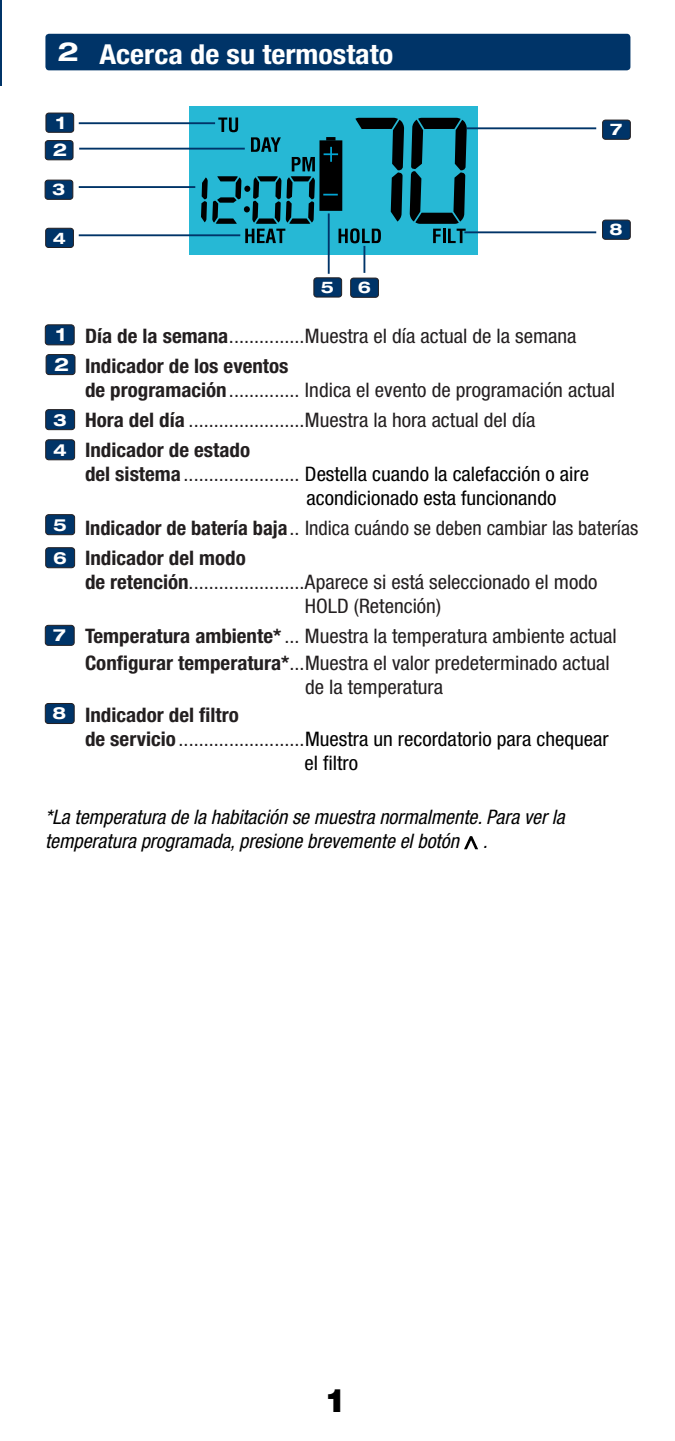
<style>
.page{position:relative;width:675px;height:1441px;background:#fff}
.page>*{position:absolute;margin:0;border:0;box-sizing:border-box;transform-origin:0 0}
.t1{font:900 32.5px "Helvetica Neue LT Std";color:#000}
.t2{font:700 condensed 27.5px "Helvetica Neue LT Std";color:#fff;scale:1.1 1}
.t3{font:condensed 20px/30px "Helvetica Neue LT Std";color:#231f20;scale:1.05 1}
.t4{font:condensed 20px/24px "Helvetica Neue LT Std";color:#000;scale:1.05 1}
.t5{font:italic condensed 20px/24px "Helvetica Neue LT Std";color:#000}
.t6{font:700 condensed 20px "Helvetica Neue LT Std";color:#231f20;scale:1.05 1}
.t7{font:700 expanded 18.5px/29.8px "Helvetica Neue LT Std";color:#fff}
.t8{font:700 expanded 17.75px/27.5px "Helvetica Neue LT Std";color:#fff}
.t9{font:700 expanded 16.75px/30px "Helvetica Neue LT Std";color:#fff}
.t10{font:700 expanded 16px "Helvetica Neue LT Std";color:#fff}
.s1{font-stretch:expanded;font-size:26.25px}
.s2{font-weight:700}
.s3{font-weight:700;color:#231f20}
.s4{color:#231f20}
</style>
<div class="page">
<hr style="left:0;top:0;width:2px;height:85px;background:#003468">
<div style="left:45px;top:34px;width:585px;height:36px;background:#003468;border-radius:4px"></div>
<div style="left:45px;top:325px;width:29px;height:20px;background:#003468;border-radius:3px"></div>
<div style="left:45px;top:324px;width:29px;height:21px;border:1px solid #241f21;border-radius:3px"></div>
<div style="left:46px;top:354px;width:29px;height:20px;background:#003468;border-radius:3px"></div>
<div style="left:46px;top:354px;width:29px;height:21px;border:1px solid #241f21;border-radius:3px"></div>
<div style="left:46px;top:409px;width:29px;height:20px;background:#003468;border-radius:3px"></div>
<div style="left:45px;top:409px;width:30px;height:21px;border:1px solid #241f21;border-radius:3px"></div>
<div style="left:46px;top:439px;width:29px;height:20px;background:#003468;border-radius:3px"></div>
<div style="left:45px;top:439px;width:30px;height:21px;border:1px solid #241f21;border-radius:3px"></div>
<div style="left:46px;top:514px;width:29px;height:20px;background:#003468;border-radius:3px"></div>
<div style="left:45px;top:514px;width:30px;height:21px;border:1px solid #241f21;border-radius:3px"></div>
<div style="left:46px;top:547px;width:29px;height:20px;background:#003468;border-radius:3px"></div>
<div style="left:45px;top:547px;width:30px;height:21px;border:1px solid #241f21;border-radius:3px"></div>
<div style="left:45px;top:625px;width:29px;height:20px;background:#003468;border-radius:3px"></div>
<div style="left:45px;top:625px;width:29px;height:20px;border:1px solid #241f21;border-radius:3px"></div>
<div style="left:45px;top:703px;width:29px;height:20px;background:#003468;border-radius:3px"></div>
<div style="left:45px;top:703px;width:29px;height:20px;border:1px solid #241f21;border-radius:3px"></div>
<div style="left:46px;top:113px;width:28px;height:19px;background:#003468;border-radius:3px"></div>
<div style="left:46px;top:113px;width:28px;height:20px;border:1px solid #241f21;border-radius:3px"></div>
<div style="left:45px;top:140px;width:28px;height:20px;background:#003468;border-radius:3px"></div>
<div style="left:45px;top:140px;width:28px;height:20px;border:1px solid #241f21;border-radius:3px"></div>
<div style="left:190px;top:106px;width:288px;height:148px;background:#26b8d5"></div>
<svg style="left:355px;top:118px;width:49px;height:103px"></svg>
<svg style="left:201px;top:117px;width:114px;height:126px"></svg>
<svg style="left:339px;top:228px;width:42px;height:15px"></svg>
<svg style="left:410px;top:118px;width:57px;height:125px"></svg>
<div style="left:320px;top:141px;width:21px;height:69px;background:#000"></div>
<div style="left:319px;top:140px;width:23px;height:71px;border:2px solid #000"></div>
<svg style="left:326px;top:137px;width:10px;height:3px"></svg>
<svg style="left:324px;top:147px;width:14px;height:15px"></svg>
<svg style="left:323px;top:194px;width:15px;height:1px"></svg>
<hr style="left:79px;top:122px;width:136px;height:2px;background:#003468">
<hr style="left:79px;top:148px;width:166px;height:1px;background:#003468">
<div style="left:46px;top:228px;width:27px;height:19px;background:#003468;border-radius:3px"></div>
<div style="left:45px;top:228px;width:29px;height:20px;border:1px solid #241f21;border-radius:3px"></div>
<div style="left:45px;top:180px;width:28px;height:19px;background:#003468;border-radius:3px"></div>
<div style="left:45px;top:180px;width:28px;height:20px;border:1px solid #241f21;border-radius:3px"></div>
<hr style="left:79px;top:186px;width:116px;height:2px;background:#003468">
<hr style="left:79px;top:234px;width:161px;height:2px;background:#003468">
<div style="left:603px;top:120px;width:27px;height:19px;background:#003468;border-radius:3px"></div>
<div style="left:602px;top:120px;width:29px;height:20px;border:1px solid #241f21;border-radius:3px"></div>
<div style="left:603px;top:220px;width:27px;height:19px;background:#003468;border-radius:3px"></div>
<div style="left:602px;top:220px;width:29px;height:19px;border:1px solid #241f21;border-radius:3px"></div>
<hr style="left:467px;top:127px;width:129px;height:2px;background:#003468">
<hr style="left:464px;top:231px;width:132px;height:2px;background:#003468">
<hr style="left:328px;top:213px;width:2px;height:61px;background:#003468">
<hr style="left:363px;top:246px;width:2px;height:27px;background:#003468">
<div style="left:314px;top:278px;width:28px;height:19px;background:#003468;border-radius:3px"></div>
<div style="left:314px;top:277px;width:28px;height:20px;border:1px solid #241f21;border-radius:3px"></div>
<div style="left:351px;top:278px;width:27px;height:19px;background:#003468;border-radius:3px"></div>
<div style="left:350px;top:278px;width:29px;height:19px;border:1px solid #241f21;border-radius:3px"></div>
<svg style="left:464px;top:836px;width:14px;height:13px"></svg>
<h2 class="t2" style="left:58px;top:37px;width:307px"><span class="s1">2</span> Acerca de su termostato</h2>
<p class="t8" style="left:53px;top:108px;width:16px">1<br>2</p>
<p class="t10" style="left:52px;top:180px;width:15px">3</p>
<p class="t10" style="left:53px;top:228px;width:15px">4</p>
<p class="t10" style="left:321px;top:277px;width:15px">5</p>
<p class="t10" style="left:358px;top:277px;width:15px">6</p>
<p class="t10" style="left:610px;top:120px;width:14px">7</p>
<p class="t10" style="left:610px;top:219px;width:15px">8</p>
<p class="t7" style="left:54px;top:319px;width:17px">1<br>2</p>
<p class="t9" style="left:53px;top:404px;width:15px">3<br>4</p>
<p class="t9" style="left:53px;top:507px;width:15px;line-height:33px">5<br>6</p>
<p class="t9" style="left:53px;top:619px;width:14px">7</p>
<p class="t9" style="left:53px;top:697px;width:15px">8</p>
<p class="t3" style="left:85px;top:320px;width:470px"><span class="s2">Día de la semana</span>...............Muestra el día actual de la semana<br><span class="s2">Indicador de los eventos</span></p>
<p class="t3" style="left:85px;top:374px;width:506px"><span class="s2">de programación</span>.............. Indica el evento de programación actual<br><span class="s2">Hora del día</span> .......................Muestra la hora actual del día<br><span class="s2">Indicador de estado</span></p>
<p class="t4" style="left:306px;top:461px;width:271px;text-indent:-221px"><span class="s3">del sistema</span> <span class="s4">.......................</span> Destella cuando la calefacción o aire acondicionado esta funcionando</p>
<p class="t3" style="left:85px;top:512px;width:528px"><span class="s2">Indicador de batería baja</span>.. Indica cuándo se deben cambiar las baterías<br><span class="s2">Indicador del modo</span></p>
<p class="t3" style="left:305px;top:569px;width:280px;line-height:24px;text-indent:-220px"><span class="s2">de retención</span>.......................Aparece si está seleccionado el modo<br>HOLD (Retención)</p>
<p class="t3" style="left:85px;top:622px;width:508px;line-height:27.5px"><span class="s2">Temperatura ambiente*</span>... Muestra la temperatura ambiente actual<br><span class="s2">Configurar temperatura*</span>...Muestra el valor predeterminado actual</p>
<p class="t3" style="left:305px;top:672px;width:133px">de la temperatura</p>
<p class="t6" style="left:85px;top:702px;width:148px">Indicador del filtro</p>
<p class="t4" style="left:85px;top:726px;width:500px"><span class="s3">de servicio</span> <span class="s4">.........................</span>Muestra un recordatorio para chequear</p>
<p class="t4" style="left:304px;top:750px;width:53px">el filtro</p>
<p class="t5" style="left:45px;top:805px;width:521px">*La temperatura de la habitación se muestra normalmente. Para ver la temperatura programada, presione brevemente el botón .</p>
<h1 class="t1" style="left:324px;top:1380px;width:23px">1</h1>
</div>
